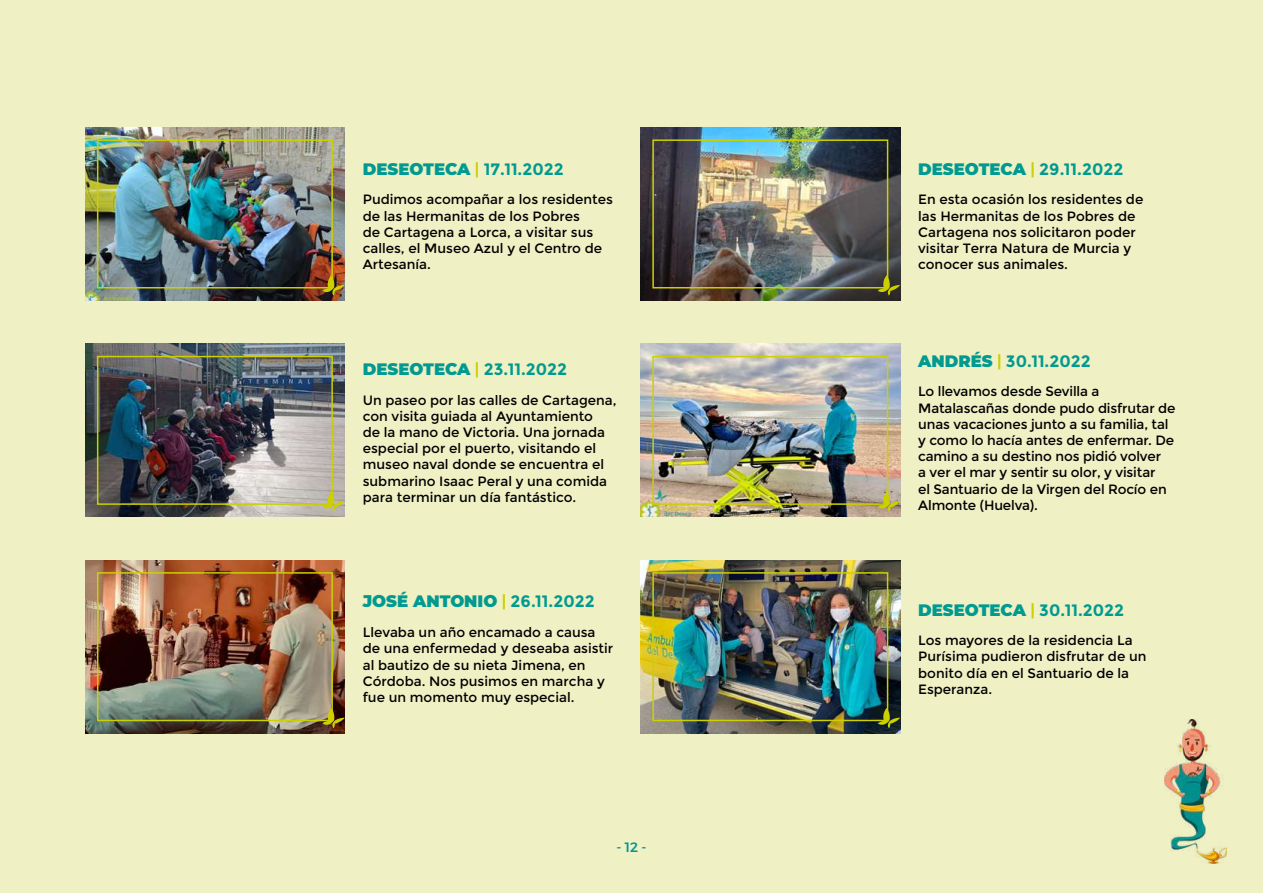
<style>
.page{position:relative;width:1263px;height:893px;background:#eff0c4}
.page>*{position:absolute;margin:0;border:0;box-sizing:border-box;transform-origin:0 0}
.t1{font:700 16.5px "Montserrat";color:#009a91}
.t2{font:900 16.5px "Montserrat";color:#009a91}
.t3{font:13.5px/16.2px "Montserrat";color:#000}
.t4{font:500 13.5px "Montserrat";color:#009a91}
.s1{font-weight:900}
.s2{color:#ccd000}
.s3{font-weight:700;color:#ccd000}
.s4{font-weight:700}
</style>
<div class="page">
<img style="left:85px;top:560px;width:260px;height:173px">
<div style="left:97px;top:572px;width:236px;height:149px;border:2px solid #ccd000"></div>
<svg style="left:322px;top:708px;width:23px;height:20px"></svg>
<img style="left:85px;top:128px;width:260px;height:172px">
<img style="left:85px;top:344px;width:260px;height:173px">
<div style="left:97px;top:139px;width:236px;height:149px;border:2px solid #ccd000"></div>
<div style="left:97px;top:356px;width:236px;height:149px;border:2px solid #ccd000"></div>
<svg style="left:322px;top:275px;width:23px;height:21px"></svg>
<svg style="left:322px;top:492px;width:23px;height:20px"></svg>
<img style="left:1164px;top:720px;width:63px;height:143px">
<img style="left:640px;top:128px;width:260px;height:172px">
<div style="left:652px;top:139px;width:236px;height:149px;border:2px solid #ccd000"></div>
<svg style="left:878px;top:275px;width:22px;height:21px"></svg>
<img style="left:640px;top:344px;width:260px;height:173px">
<div style="left:652px;top:356px;width:236px;height:149px;border:2px solid #ccd000"></div>
<svg style="left:878px;top:492px;width:22px;height:20px"></svg>
<img style="left:640px;top:560px;width:260px;height:173px">
<div style="left:652px;top:572px;width:236px;height:149px;border:2px solid #ccd000"></div>
<svg style="left:878px;top:708px;width:22px;height:20px"></svg>
<p class="t1" style="left:363px;top:159px;width:202px"><span class="s1">DESEOTECA</span> <span class="s2">|</span> 17.11.2022</p>
<p class="t3" style="left:363px;top:192px;width:252px">Pudimos acompañar a los residentes de las Hermanitas de los Pobres<br>de Cartagena a Lorca, a visitar sus calles, el Museo Azul y el Centro de<br>Artesanía.</p>
<p class="t1" style="left:363px;top:359px;width:206px"><span class="s1">DESEOTECA</span> <span class="s2">|</span> 23.11.2022</p>
<p class="t3" style="left:363px;top:392px;width:255px">Un paseo por las calles de Cartagena, con visita guiada al Ayuntamiento<br>de la mano de Victoria. Una jornada especial por el puerto, visitando el museo naval donde se encuentra el submarino Isaac Peral y una comida para terminar un día fantástico.</p>
<p class="t2" style="left:363px;top:589px;width:233px">JOSÉ ANTONIO <span class="s3">|</span> <span class="s4">26.11.2022</span></p>
<p class="t3" style="left:363px;top:624px;width:252px">Llevaba un año encamado a causa de una enfermedad y deseaba asistir al bautizo de su nieta Jimena, en<br>Córdoba. Nos pusimos en marcha y fue un momento muy especial.</p>
<p class="t4" style="left:617px;top:837px;width:31px">- 12 -</p>
<p class="t1" style="left:918px;top:159px;width:207px"><span class="s1">DESEOTECA</span> <span class="s2">|</span> 29.11.2022</p>
<p class="t3" style="left:918px;top:192px;width:227px">En esta ocasión los residentes de las Hermanitas de los Pobres de<br>Cartagena nos solicitaron poder visitar Terra Natura de Murcia y conocer sus animales.</p>
<p class="t1" style="left:918px;top:351px;width:174px"><span class="s1">ANDRÉS</span> <span class="s2">|</span> 30.11.2022</p>
<p class="t3" style="left:918px;top:384px;width:259px">Lo llevamos desde Sevilla a Matalascañas donde pudo disfrutar de unas vacaciones junto a su familia, tal y como lo hacía antes de enfermar. De camino a su destino nos pidió volver<br>a ver el mar y sentir su olor, y visitar<br>el Santuario de la Virgen del Rocío en Almonte (Huelva).</p>
<p class="t1" style="left:918px;top:600px;width:207px"><span class="s1">DESEOTECA</span> <span class="s2">|</span> 30.11.2022</p>
<p class="t3" style="left:918px;top:632px;width:230px">Los mayores de la residencia La<br>Purísima pudieron disfrutar de un bonito día en el Santuario de la<br>Esperanza.</p>
</div>
